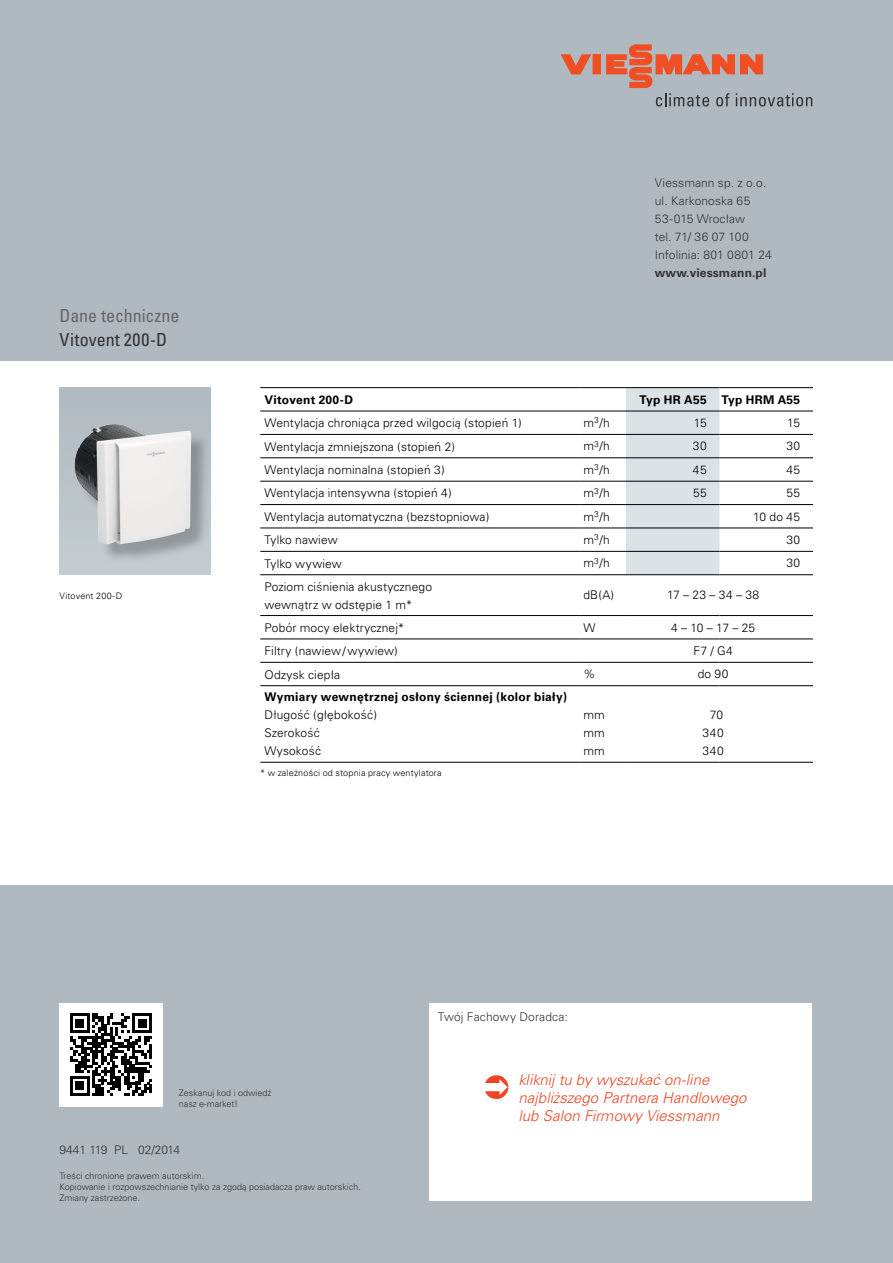
<style>
.page{position:relative;width:893px;height:1263px;background:#b0b9bf}
.page>*{position:absolute;margin:0;border:0;box-sizing:border-box;transform-origin:0 0}
.Daten_Head{font:condensed 18px/24px "Univers LTCYR 57";color:#666}
._2_Subhead{font:italic 300 15px/18px "Univers CE";color:#ef4423}
.Tabelle_links{font:300 12px "Univers CE";letter-spacing:.01em;color:#000}
.t1{font:300 12px "Univers LTCYR 45";letter-spacing:.01em;color:#333}
.Zwischenüberschrift{font:300 12px "Univers CE";letter-spacing:.01em;color:#000}
.Tabelle_rechts{font:300 12px "Univers LTCYR 45";letter-spacing:.035em;color:#000}
.Tabelle_links-2{font:700 12px "Univers CE";letter-spacing:.02em;color:#000}
.Tabelle_links-3{font:300 12px "Univers LTCYR 45";letter-spacing:.005em;color:#000}
.Tabelle_rechts-2{font:700 12px "Univers LTCYR 65";letter-spacing:.025em;color:#000}
.t2{font:700 12px "Univers LTCYR 65";letter-spacing:.01em;color:#333}
.Zwischenüberschrift-2{font:700 12px "Univers LTCYR 65";letter-spacing:.025em;color:#000}
._3_Copy{font:300 9px/10.8px "Univers LTCYR 45";color:#333}
.Bildunterschrift{font:300 9px "Univers LTCYR 45";letter-spacing:.02em;color:#000}
.s1{color:#333}
</style>
<div class="page">
<div style="left:60px;top:1003px;width:103px;height:103px;background:#fff"></div>
<svg style="left:70px;top:1013px;width:82px;height:83px"></svg>
<div style="left:593px;top:55px;width:7px;height:19px;background:#f04e23"></div>
<svg style="left:561px;top:55px;width:30px;height:19px"></svg>
<svg style="left:606px;top:45px;width:206px;height:61px"></svg>
<div style="left:429px;top:1003px;width:383px;height:198px;background:#fff"></div>
<div style="left:0;top:361px;width:893px;height:523px;background:#fff"></div>
<div style="left:60px;top:387px;width:150px;height:188px;background:linear-gradient(to bottom,#b0b9bf,#c4cdd2)"></div>
<div style="left:75px;top:425px;width:135px;height:139px;background:#000;opacity:.25"></div>
<img style="left:74px;top:424px;width:117px;height:120px">
<div style="left:626px;top:388px;width:93px;height:186px;background:#dce3e7"></div>
<hr style="left:260px;top:387px;width:319px;height:1px;background:#000">
<hr style="left:579px;top:387px;width:47px;height:1px;background:#000">
<hr style="left:626px;top:387px;width:93px;height:1px;background:#000">
<hr style="left:719px;top:387px;width:94px;height:1px;background:#000">
<hr style="left:260px;top:411px;width:319px;height:1px;background:#000">
<hr style="left:579px;top:411px;width:47px;height:1px;background:#000">
<hr style="left:260px;top:434px;width:319px;height:1px;background:#000">
<hr style="left:579px;top:434px;width:47px;height:1px;background:#000">
<hr style="left:626px;top:411px;width:93px;height:1px;background:#000">
<hr style="left:719px;top:411px;width:94px;height:1px;background:#000">
<hr style="left:626px;top:434px;width:93px;height:1px;background:#000">
<hr style="left:719px;top:434px;width:94px;height:1px;background:#000">
<hr style="left:260px;top:457px;width:319px;height:1px;background:#000">
<hr style="left:579px;top:457px;width:47px;height:1px;background:#000">
<hr style="left:260px;top:762px;width:319px;height:1px;background:#000">
<hr style="left:579px;top:762px;width:47px;height:1px;background:#000">
<hr style="left:626px;top:762px;width:93px;height:1px;background:#000">
<hr style="left:719px;top:762px;width:94px;height:1px;background:#000">
<hr style="left:626px;top:457px;width:93px;height:1px;background:#000">
<hr style="left:719px;top:457px;width:94px;height:1px;background:#000">
<hr style="left:260px;top:481px;width:319px;height:1px;background:#000">
<hr style="left:579px;top:481px;width:47px;height:1px;background:#000">
<hr style="left:626px;top:481px;width:93px;height:1px;background:#000">
<hr style="left:719px;top:481px;width:94px;height:1px;background:#000">
<hr style="left:260px;top:504px;width:319px;height:1px;background:#000">
<hr style="left:579px;top:504px;width:47px;height:1px;background:#000">
<hr style="left:626px;top:504px;width:93px;height:1px;background:#000">
<hr style="left:719px;top:504px;width:94px;height:1px;background:#000">
<hr style="left:260px;top:528px;width:319px;height:1px;background:#000">
<hr style="left:579px;top:528px;width:47px;height:1px;background:#000">
<hr style="left:626px;top:528px;width:93px;height:1px;background:#000">
<hr style="left:719px;top:528px;width:94px;height:1px;background:#000">
<hr style="left:260px;top:551px;width:319px;height:1px;background:#000">
<hr style="left:579px;top:551px;width:47px;height:1px;background:#000">
<hr style="left:626px;top:551px;width:93px;height:1px;background:#000">
<hr style="left:719px;top:551px;width:94px;height:1px;background:#000">
<hr style="left:260px;top:574px;width:319px;height:1px;background:#000">
<hr style="left:579px;top:574px;width:47px;height:1px;background:#000">
<hr style="left:626px;top:574px;width:93px;height:1px;background:#000">
<hr style="left:719px;top:574px;width:94px;height:1px;background:#000">
<hr style="left:260px;top:615px;width:319px;height:1px;background:#000">
<hr style="left:579px;top:615px;width:47px;height:1px;background:#000">
<hr style="left:626px;top:615px;width:93px;height:1px;background:#000">
<hr style="left:719px;top:615px;width:94px;height:1px;background:#000">
<hr style="left:260px;top:639px;width:319px;height:1px;background:#000">
<hr style="left:579px;top:639px;width:47px;height:1px;background:#000">
<hr style="left:626px;top:639px;width:93px;height:1px;background:#000">
<hr style="left:719px;top:639px;width:94px;height:1px;background:#000">
<hr style="left:260px;top:662px;width:319px;height:1px;background:#000">
<hr style="left:579px;top:662px;width:47px;height:1px;background:#000">
<hr style="left:626px;top:662px;width:93px;height:1px;background:#000">
<hr style="left:719px;top:662px;width:94px;height:1px;background:#000">
<hr style="left:260px;top:685px;width:319px;height:1px;background:#000">
<hr style="left:579px;top:685px;width:47px;height:1px;background:#000">
<hr style="left:626px;top:685px;width:93px;height:1px;background:#000">
<hr style="left:719px;top:685px;width:94px;height:1px;background:#000">
<p class="Daten_Head" style="left:60px;top:303px;width:121px">Dane techniczne<br><span class="s1">Vitovent 200-D</span></p>
<p class="Bildunterschrift" style="left:60px;top:590px;width:64px">Vitovent 200-D</p>
<p class="t1" style="left:655px;top:175px;width:113px">Viessmann sp. z o.o.</p>
<p class="t1" style="left:655px;top:193px;width:97px">ul. Karkonoska 65</p>
<p class="t1" style="left:655px;top:211px;width:92px">53-015 Wrocław</p>
<p class="t1" style="left:655px;top:229px;width:96px">tel. 71/ 36 07 100</p>
<p class="t1" style="left:655px;top:247px;width:118px">Infolinia: 801 0801 24</p>
<p class="t2" style="left:655px;top:265px;width:113px">www.viessmann.pl</p>
<p class="Zwischenüberschrift-2" style="left:264px;top:391px;width:90px">Vitovent 200-D</p>
<p class="Tabelle_rechts-2" style="left:640px;top:391px;width:69px">Typ HR A55</p>
<p class="Tabelle_rechts-2" style="left:721px;top:391px;width:80px">Typ HRM A55</p>
<p class="Zwischenüberschrift" style="left:264px;top:416px;width:259px">Wentylacja chroniąca przed wilgocią (stopień 1)</p>
<p class="Tabelle_links-3" style="left:583px;top:415px;width:28px">m<sup>3</sup>/h</p>
<p class="Tabelle_rechts" style="left:694px;top:415px;width:14px">15</p>
<p class="Tabelle_rechts" style="left:787px;top:415px;width:14px">15</p>
<p class="Zwischenüberschrift" style="left:264px;top:440px;width:192px">Wentylacja zmniejszona (stopień 2)</p>
<p class="Tabelle_links-3" style="left:583px;top:438px;width:28px">m<sup>3</sup>/h</p>
<p class="Tabelle_rechts" style="left:693px;top:438px;width:15px">30</p>
<p class="Tabelle_rechts" style="left:786px;top:438px;width:15px">30</p>
<p class="Tabelle_links" style="left:264px;top:463px;width:182px">Wentylacja nominalna (stopień 3)</p>
<p class="Tabelle_links-3" style="left:583px;top:462px;width:28px">m<sup>3</sup>/h</p>
<p class="Tabelle_rechts" style="left:693px;top:462px;width:15px">45</p>
<p class="Tabelle_rechts" style="left:786px;top:462px;width:15px">45</p>
<p class="Tabelle_links" style="left:264px;top:486px;width:189px">Wentylacja intensywna (stopień 4)</p>
<p class="Tabelle_links-3" style="left:583px;top:485px;width:28px">m<sup>3</sup>/h</p>
<p class="Tabelle_rechts" style="left:693px;top:485px;width:15px">55</p>
<p class="Tabelle_rechts" style="left:787px;top:485px;width:15px">55</p>
<p class="Tabelle_links" style="left:264px;top:510px;width:226px">Wentylacja automatyczna (bezstopniowa)</p>
<p class="Tabelle_links-3" style="left:583px;top:508px;width:28px">m<sup>3</sup>/h</p>
<p class="Tabelle_rechts" style="left:753px;top:508px;width:49px">10 do 45</p>
<p class="Tabelle_links" style="left:264px;top:533px;width:75px">Tylko nawiew</p>
<p class="Tabelle_links-3" style="left:583px;top:532px;width:28px">m<sup>3</sup>/h</p>
<p class="Tabelle_rechts" style="left:786px;top:532px;width:15px">30</p>
<p class="Tabelle_links" style="left:264px;top:556px;width:79px">Tylko wywiew</p>
<p class="Tabelle_links-3" style="left:583px;top:555px;width:28px">m<sup>3</sup>/h</p>
<p class="Tabelle_rechts" style="left:786px;top:555px;width:15px">30</p>
<p class="Tabelle_links" style="left:264px;top:580px;width:169px">Poziom ciśnienia akustycznego</p>
<p class="Tabelle_links" style="left:264px;top:598px;width:149px">wewnątrz w odstępie 1 m*</p>
<p class="Tabelle_links-3" style="left:583px;top:587px;width:32px">dB(A)</p>
<p class="Tabelle_rechts" style="left:667px;top:587px;width:94px">17 – 23 – 34 – 38</p>
<p class="Tabelle_links" style="left:264px;top:621px;width:141px">Pobór mocy elektrycznej*</p>
<p class="Tabelle_links-3" style="left:583px;top:619px;width:13px">W</p>
<p class="Tabelle_rechts" style="left:671px;top:619px;width:86px">4 – 10 – 17 – 25</p>
<p class="Tabelle_links" style="left:264px;top:644px;width:135px">Filtry (nawiew/wywiew)</p>
<p class="Tabelle_rechts" style="left:693px;top:643px;width:41px">F7 / G4</p>
<p class="Tabelle_links" style="left:264px;top:667px;width:77px">Odzysk ciepła</p>
<p class="Tabelle_links-3" style="left:583px;top:666px;width:13px">%</p>
<p class="Tabelle_rechts" style="left:698px;top:666px;width:32px">do 90</p>
<p class="Tabelle_links-2" style="left:264px;top:690px;width:304px">Wymiary wewnętrznej osłony ściennej (kolor biały)</p>
<p class="Tabelle_links" style="left:264px;top:708px;width:114px">Długość (głębokość)</p>
<p class="Tabelle_links" style="left:264px;top:726px;width:57px">Szerokość</p>
<p class="Tabelle_links" style="left:264px;top:744px;width:58px">Wysokość</p>
<p class="Tabelle_rechts" style="left:710px;top:707px;width:15px">70</p>
<p class="Tabelle_rechts" style="left:703px;top:725px;width:23px">340</p>
<p class="Tabelle_rechts" style="left:703px;top:743px;width:23px">340</p>
<p class="Tabelle_links-3" style="left:583px;top:707px;width:23px">mm</p>
<p class="Tabelle_links-3" style="left:583px;top:725px;width:23px">mm</p>
<p class="Tabelle_links-3" style="left:583px;top:743px;width:23px">mm</p>
<p class="Bildunterschrift" style="left:260px;top:767px;width:183px">* w zależności od stopnia pracy wentylatora</p>
<p class="t1" style="left:438px;top:1009px;width:131px">Twój Fachowy Doradca:</p>
<p class="_3_Copy" style="left:179px;top:1087px;width:94px">Zeskanuj kod i odwiedź nasz e-market!</p>
<p class="t1" style="left:60px;top:1141px;width:122px">9441 119 PL 02/2014</p>
<p class="_3_Copy" style="left:60px;top:1170px;width:146px">Treści chronione prawem autorskim.</p>
<p class="_3_Copy" style="left:60px;top:1181px;width:303px">Kopiowanie i rozpowszechnianie tylko za zgodą posiadacza praw autorskich.</p>
<p class="_2_Subhead" style="left:518px;top:1071px;width:230px">kliknij tu by wyszukać on-line najbliższego Partnera Handlowego lub Salon Firmowy Viessmann</p>
</div>
